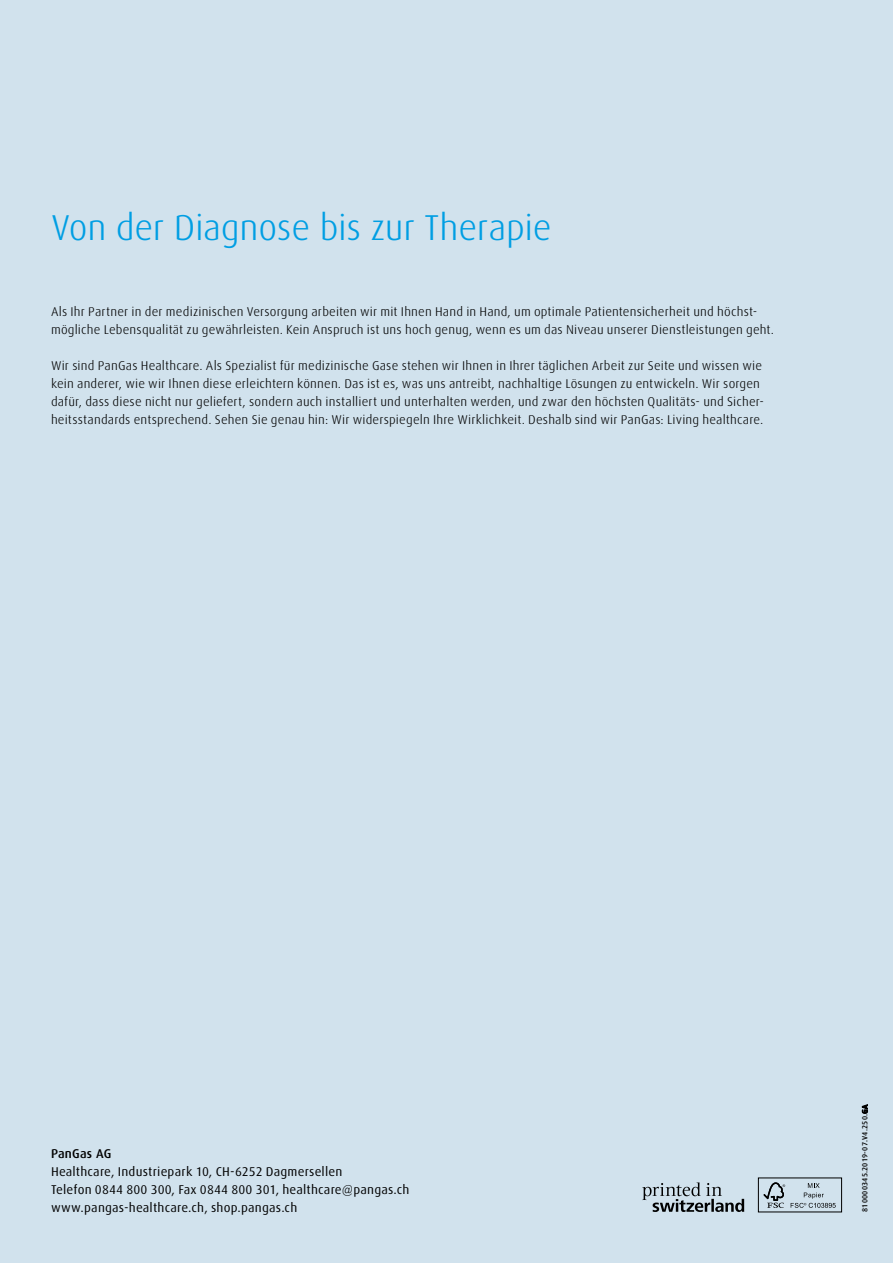
<style>
.page{position:relative;width:893px;height:1263px;background:#d1e2ed}
.page>*{position:absolute;margin:0;border:0;box-sizing:border-box;transform-origin:0 0}
.t1{font:300 36px "Linde Dax Global";letter-spacing:-.01em;color:#009ee3}
.t2{font:300 12.75px/18px "Linde Dax Global";letter-spacing:.01em;color:#000}
.t3{font:12.75px/17.9px "Linde Dax Global";letter-spacing:.015em;color:#000}
.t4{font:500 12.75px "Linde Dax Global";letter-spacing:.01em;color:#000}
.t5{font:500 7.5px "Linde Dax Global";letter-spacing:.03em;color:#000}
</style>
<div class="page">
<svg style="left:642px;top:1182px;width:102px;height:30px"></svg>
<svg style="left:763px;top:1182px;width:22px;height:26px"></svg>
<svg style="left:791px;top:1183px;width:45px;height:25px"></svg>
<h1 class="t1" style="left:51px;top:207px;width:502px">Von der Diagnose bis zur Therapie</h1>
<p class="t2" style="left:51px;top:303px;width:725px">Als Ihr Partner in der medizinischen Versorgung arbeiten wir mit Ihnen Hand in Hand, um optimale Patientensicherheit und höchst&shy;mögliche Lebensqualität zu gewährleisten. Kein Anspruch ist uns hoch genug, wenn es um das Niveau unserer Dienstleistungen geht.</p>
<p class="t2" style="left:51px;top:357px;width:714px">Wir sind PanGas Healthcare. Als Spezialist für medizinische Gase stehen wir Ihnen in Ihrer täglichen Arbeit zur Seite und wissen wie kein anderer, wie wir Ihnen diese erleichtern können. Das ist es, was uns antreibt, nachhaltige Lösungen zu entwickeln. Wir sorgen dafür, dass diese nicht nur geliefert, sondern auch installiert und unterhalten werden, und zwar den höchsten Qualitäts- und Sicher&shy;heitsstandards entsprechend. Sehen Sie genau hin: Wir widerspiegeln Ihre Wirklichkeit. Deshalb sind wir PanGas: Living healthcare.</p>
<p class="t4" style="left:51px;top:1146px;width:62px">PanGas AG</p>
<p class="t3" style="left:51px;top:1163px;width:360px">Healthcare, Industriepark 10, CH-6252 Dagmersellen<br>Telefon 0844 800 300, Fax 0844 800 301, healthcare@pangas.ch www.pangas-healthcare.ch, shop.pangas.ch</p>
<p class="t5" style="left:860px;top:1212px;width:109px;rotate:-90deg">810000345.2019-07.V4.250.GA</p>
</div>
